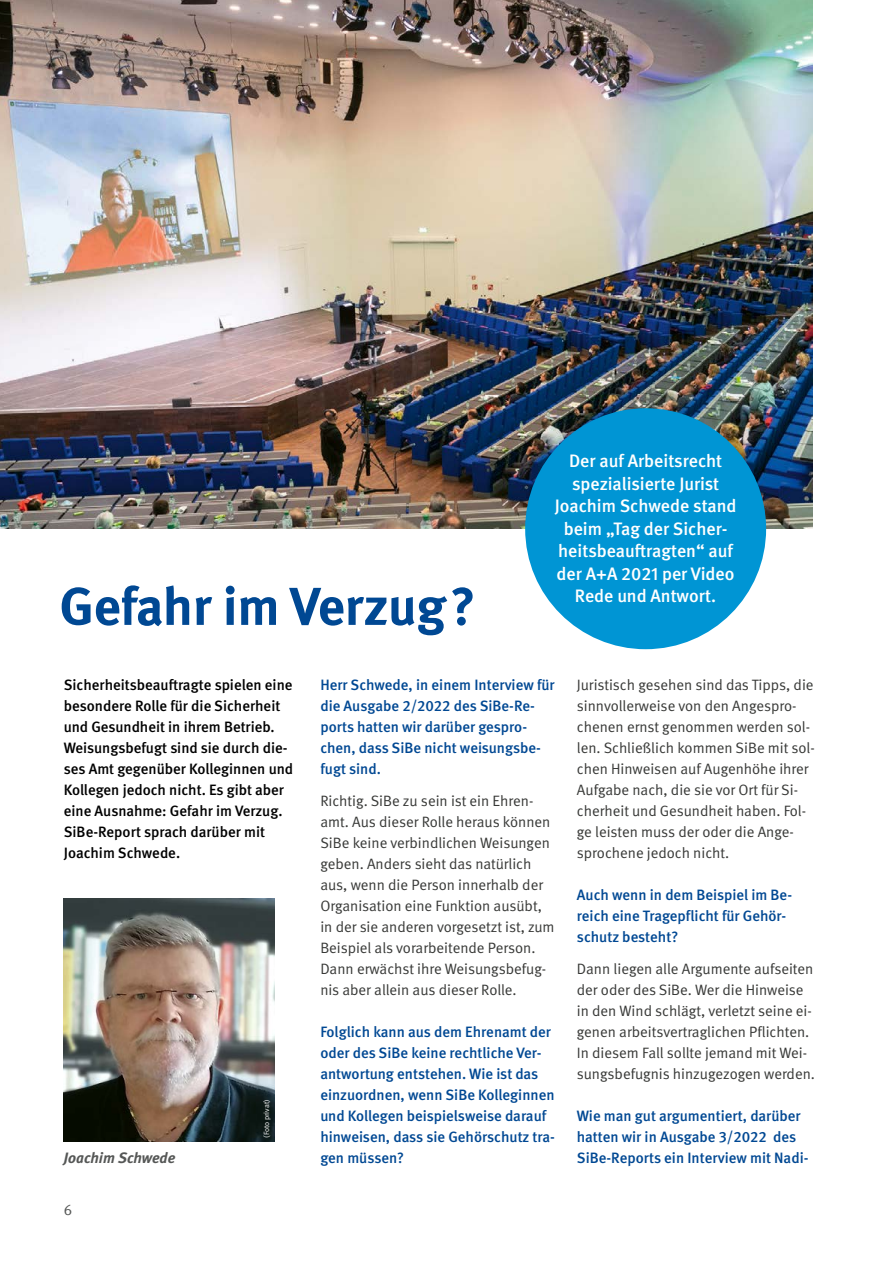
<style>
.page{position:relative;width:893px;height:1263px;background:#fff}
.page>*{position:absolute;margin:0;border:0;box-sizing:border-box;transform-origin:0 0}
.DGUV_Titel_SIBE{font:700 53.25px "DGUV Meta";color:#004893}
.DGUV_GS_SIBE{font:500 18px/22.5px "DGUV Meta";color:#fff;text-align:center}
.DGUV_GS_SIBE-2{font:15px/21px "DGUV Meta";color:#383937}
.DGUV_GS_med_SIBE_Bla{font:500 15px/21px "DGUV Meta";color:#004893}
.DGUV_GS_med_SIBE{font:500 15px/21px "DGUV Meta";color:#000}
.DGUV_BU{font:italic 700 15px "DGUV Meta";color:#555756}
.t1{font:15px "DGUV Meta";color:#555756}
.Fotonachweis{font:7.5px "DGUV Meta";color:#fff}
</style>
<div class="page">
<img style="left:0;top:0;width:812px;height:529px">
<img style="left:64px;top:899px;width:210px;height:242px">
<div style="left:525px;top:408px;width:241px;height:241px;background:#0095d4;border-radius:50%"></div>
<p class="DGUV_Titel_SIBE" style="left:60px;top:575px;width:417px">Gefahr im Verzug?</p>
<p class="DGUV_GS_SIBE" style="left:555px;top:450px;width:183px">Der auf Arbeitsrecht spezialisierte Jurist<br>Joachim Schwede stand beim „Tag der Sicher&shy;heitsbeauftragten“ auf der A+A 2021 per Video<br>Rede und Antwort.</p>
<p class="DGUV_GS_med_SIBE" style="left:64px;top:675px;width:231px">Sicherheitsbeauftragte spielen eine besondere Rolle für die Sicherheit und Gesundheit in ihrem Betrieb.<br>Weisungsbefugt sind sie durch die&shy;ses Amt gegenüber Kolleginnen und<br>Kollegen jedoch nicht. Es gibt aber eine Ausnahme: Gefahr im Verzug.<br>SiBe-Report sprach darüber mit<br>Joachim Schwede.</p>
<p class="DGUV_GS_med_SIBE_Bla" style="left:320px;top:675px;width:236px">Herr Schwede, in einem Interview für die Ausgabe 2/2022 des SiBe-Re&shy;ports hatten wir darüber gespro&shy;chen, dass SiBe nicht weisungsbe&shy;fugt sind.</p>
<p class="DGUV_GS_SIBE-2" style="left:577px;top:675px;width:239px">Juristisch gesehen sind das Tipps, die sinnvollerweise von den Angespro&shy;chenen ernst genommen werden sol&shy;len. Schließlich kommen SiBe mit sol&shy;chen Hinweisen auf Augenhöhe ihrer Aufgabe nach, die sie vor Ort für Si&shy;cherheit und Gesundheit haben. Fol&shy;ge leisten muss der oder die Ange&shy;sprochene jedoch nicht.</p>
<p class="DGUV_GS_med_SIBE_Bla" style="left:577px;top:885px;width:217px">Auch wenn in dem Beispiel im Be&shy;reich eine Tragepflicht für Gehör&shy;schutz besteht?</p>
<p class="DGUV_GS_SIBE-2" style="left:577px;top:958px;width:240px">Dann liegen alle Argumente aufseiten der oder des SiBe. Wer die Hinweise in den Wind schlägt, verletzt seine ei&shy;genen arbeitsvertraglichen Pflichten.<br>In diesem Fall sollte jemand mit Wei&shy;sungsbefugnis hinzugezogen werden.</p>
<p class="DGUV_GS_med_SIBE_Bla" style="left:577px;top:1105px;width:225px">Wie man gut argumentiert, darüber hatten wir in Ausgabe 3/2022 des</p>
<p class="DGUV_GS_SIBE-2" style="left:320px;top:790px;width:236px">Richtig. SiBe zu sein ist ein Ehren&shy;amt. Aus dieser Rolle heraus können SiBe keine verbindlichen Weisungen geben. Anders sieht das natürlich aus, wenn die Person innerhalb der Organisation eine Funktion ausübt, in der sie anderen vorgesetzt ist, zum Beispiel als vorarbeitende Person.<br>Dann erwächst ihre Weisungsbefug&shy;nis aber allein aus dieser Rolle.</p>
<p class="DGUV_GS_med_SIBE_Bla" style="left:320px;top:1021px;width:236px">Folglich kann aus dem Ehrenamt der oder des SiBe keine rechtliche Ver&shy;antwortung entstehen. Wie ist das einzuordnen, wenn SiBe Kolleginnen und Kollegen beispielsweise darauf hinweisen, dass sie Gehörschutz tra&shy;gen müssen?</p>
<p class="Fotonachweis" style="left:262px;top:1138px;width:40px;rotate:-90deg">(Foto privat)</p>
<p class="DGUV_BU" style="left:64px;top:1149px;width:113px">Joachim Schwede</p>
<p class="DGUV_GS_med_SIBE_Bla" style="left:577px;top:1147px;width:233px">SiBe-Reports ein Interview mit Nadi-</p>
<p class="t1" style="left:64px;top:1201px;width:10px">6</p>
</div>
